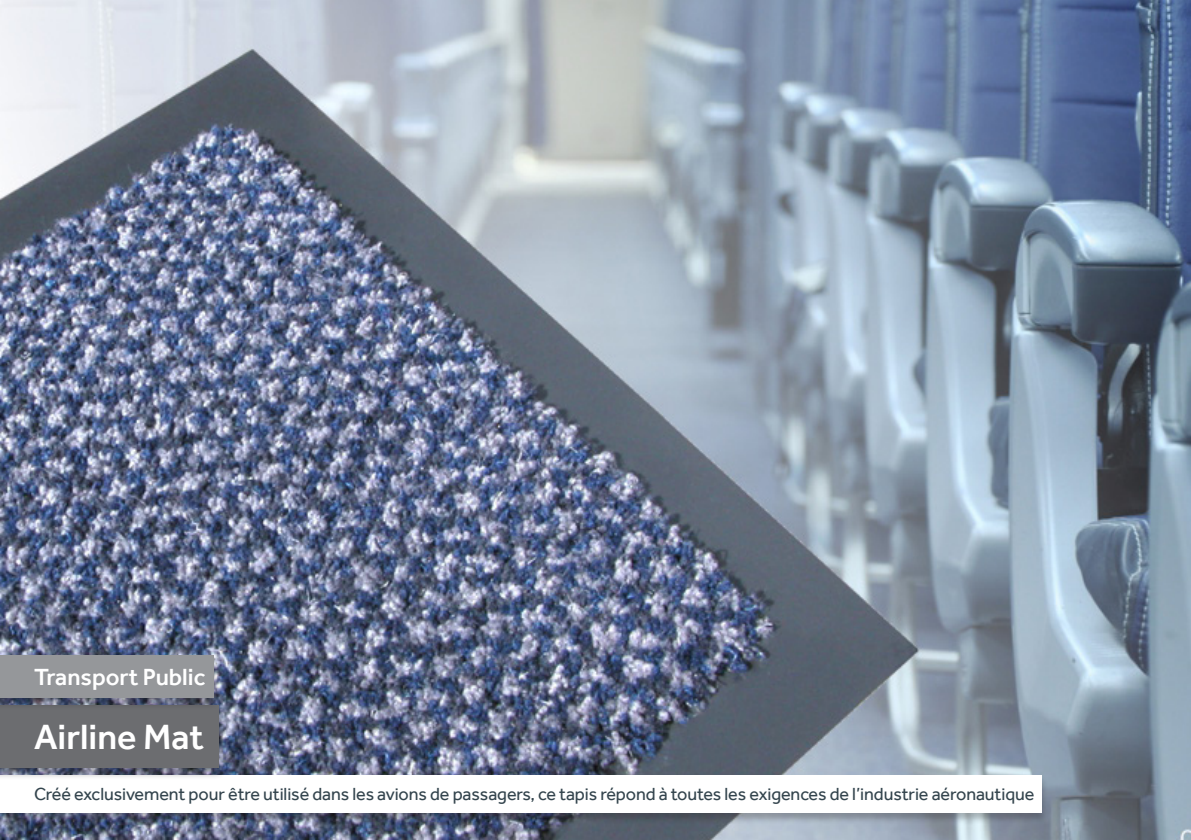
<style>
.page{position:relative;width:1191px;height:840px;background:#fff}
.page>*{position:absolute;margin:0;border:0;box-sizing:border-box;transform-origin:0 0}
.t1{font:500 36px "Effra";color:#fff}
.t2{font:500 24px "Effra";color:#fff}
.Picture_text{font:18px "Effra";letter-spacing:-.005em;color:#33444d}
</style>
<div class="page">
<img style="left:0;top:0;width:1191px;height:839px">
<div style="left:0;top:774px;width:1047px;height:50px;background:#231f20;opacity:.3"></div>
<div style="left:0;top:775px;width:1041px;height:37px;background:#fff"></div>
<div style="left:0;top:704px;width:225px;height:75px;background:#231f20;opacity:.3"></div>
<div style="left:0;top:705px;width:219px;height:62px;background:#6c6d70"></div>
<div style="left:0;top:654px;width:219px;height:55px;background:#231f20;opacity:.3"></div>
<div style="left:0;top:655px;width:213px;height:42px;background:#95979a"></div>
<p class="t2" style="left:34px;top:661px;width:173px">Transport Public</p>
<p class="t1" style="left:34px;top:715px;width:172px">Airline Mat</p>
<p class="Picture_text" style="left:34px;top:783px;width:1002px">Créé exclusivement pour être utilisé dans les avions de passagers, ce tapis répond à toutes les exigences de l’industrie aéronautique</p>
</div>
